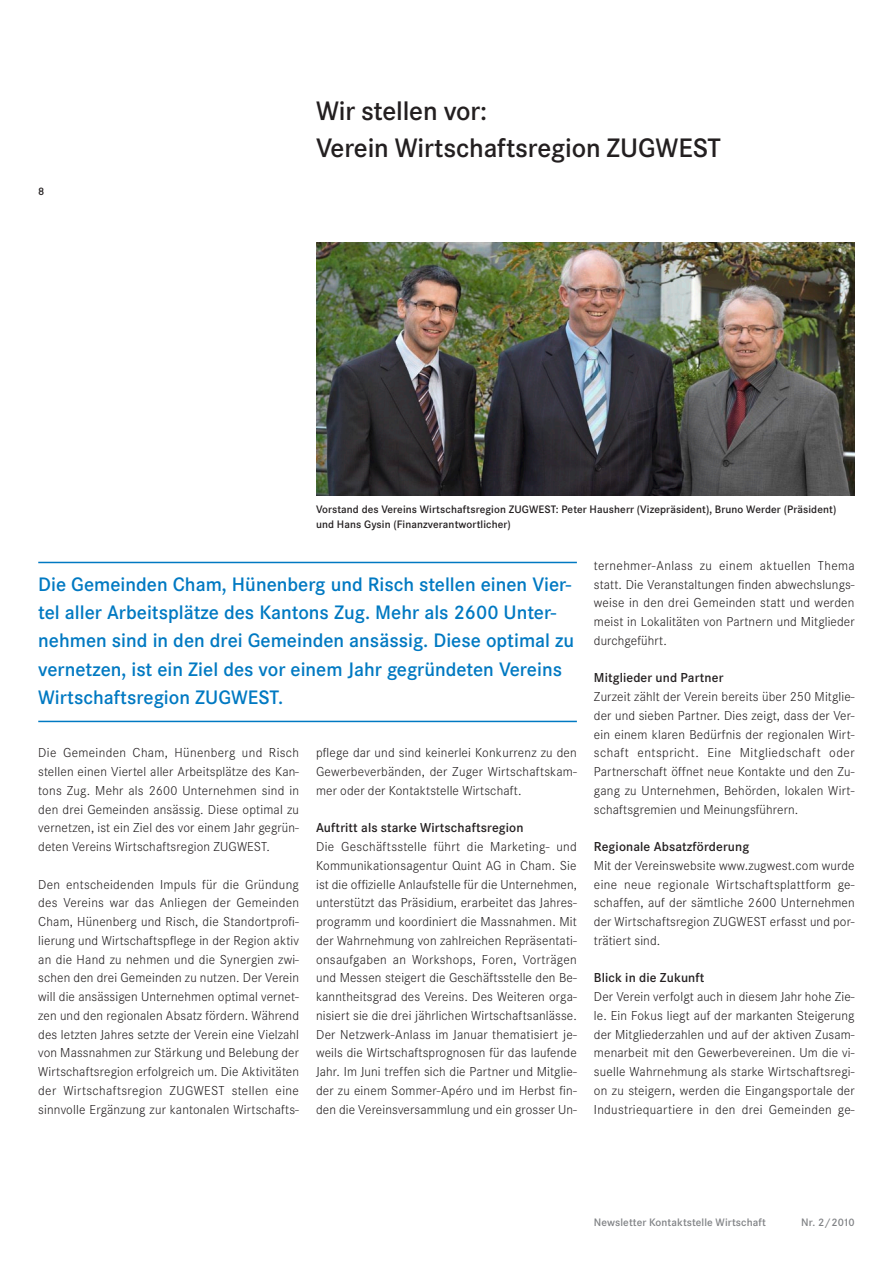
<style>
.page{position:relative;width:893px;height:1263px;background:#fff}
.page>*{position:absolute;margin:0;border:0;box-sizing:border-box;transform-origin:0 0}
.t1{font:600 27.75px/37.5px "Corporate S";letter-spacing:-.005em;color:#231f20}
.t2{font:600 20.25px/28.2px "Corporate S";color:#0079c2}
.t3{font:300 13.5px/18.8px "Corporate S";letter-spacing:.01em;color:#231f20;text-align:justify}
.t4{font:600 13.5px "Corporate S";letter-spacing:.01em;color:#231f20}
.t5{font:600 11.25px/15px "Corporate S";letter-spacing:.01em;color:#231f20}
.t6{font:600 11.25px "Corporate S";letter-spacing:.01em;color:#808285}
</style>
<div class="page">
<hr style="left:38px;top:562px;width:539px;height:1px;background:#0079c2">
<hr style="left:38px;top:721px;width:539px;height:1px;background:#0079c2">
<img style="left:316px;top:243px;width:539px;height:252px">
<p class="t5" style="left:38px;top:184px;width:8px">8</p>
<h1 class="t1" style="left:316px;top:92px;width:406px">Wir stellen vor:<br>Verein Wirtschaftsregion ZUGWEST</h1>
<p class="t5" style="left:316px;top:502px;width:522px">Vorstand des Vereins Wirtschaftsregion ZUGWEST: Peter Hausherr (Vizepräsident), Bruno Werder (Präsident) und Hans Gysin (Finanzverantwortlicher)</p>
<p class="t2" style="left:38px;top:570px;width:537px">Die Gemeinden Cham, Hünenberg und Risch stellen einen Vier&shy;tel aller Arbeitsplätze des Kantons Zug. Mehr als 2600 Unter&shy;nehmen sind in den drei Gemeinden ansässig. Diese optimal zu vernetzen, ist ein Ziel des vor einem Jahr gegründeten Vereins Wirtschaftsregion ZUGWEST.</p>
<p class="t3" style="left:38px;top:744px;width:262px">Die Gemeinden Cham, Hünenberg und Risch stellen einen Viertel aller Arbeitsplätze des Kan&shy;tons Zug. Mehr als 2600 Unternehmen sind in den drei Gemeinden ansässig. Diese optimal zu vernetzen, ist ein Ziel des vor einem Jahr gegrün&shy;deten Vereins Wirtschaftsregion ZUGWEST.</p>
<p class="t3" style="left:38px;top:875px;width:262px">Den entscheidenden Impuls für die Gründung des Vereins war das Anliegen der Gemeinden Cham, Hünenberg und Risch, die Standortprofi&shy;lierung und Wirtschaftspflege in der Region aktiv an die Hand zu nehmen und die Synergien zwi&shy;schen den drei Gemeinden zu nutzen. Der Verein will die ansässigen Unternehmen optimal vernet&shy;zen und den regionalen Absatz fördern. Während des letzten Jahres setzte der Verein eine Vielzahl von Massnahmen zur Stärkung und Belebung der Wirtschaftsregion erfolgreich um. Die Aktivitäten der Wirtschaftsregion ZUGWEST stellen eine sinnvolle Ergänzung zur kantonalen Wirtschafts-</p>
<p class="t3" style="left:316px;top:744px;width:262px">pflege dar und sind keinerlei Konkurrenz zu den Gewerbeverbänden, der Zuger Wirtschaftskam&shy;mer oder der Kontaktstelle Wirtschaft.</p>
<p class="t4" style="left:316px;top:820px;width:209px">Auftritt als starke Wirtschaftsregion</p>
<p class="t3" style="left:316px;top:837px;width:262px">Die Geschäftsstelle führt die Marketing- und Kommunikationsagentur Quint AG in Cham. Sie ist die offizielle Anlaufstelle für die Unternehmen, unterstützt das Präsidium, erarbeitet das Jahres&shy;programm und koordiniert die Massnahmen. Mit der Wahrnehmung von zahlreichen Repräsentati&shy;onsaufgaben an Workshops, Foren, Vorträgen und Messen steigert die Geschäftsstelle den Be&shy;kanntheitsgrad des Vereins. Des Weiteren orga&shy;nisiert sie die drei jährlichen Wirtschaftsanlässe.<br>Der Netzwerk-Anlass im Januar thematisiert je&shy;weils die Wirtschaftsprognosen für das laufende Jahr. Im Juni treffen sich die Partner und Mitglie&shy;der zu einem Sommer-Apéro und im Herbst fin&shy;den die Vereinsversammlung und ein grosser Un-</p>
<p class="t3" style="left:594px;top:556px;width:262px">ternehmer-Anlass zu einem aktuellen Thema statt. Die Veranstaltungen finden abwechslungs&shy;weise in den drei Gemeinden statt und werden meist in Lokalitäten von Partnern und Mitglieder durchgeführt.</p>
<p class="t4" style="left:594px;top:670px;width:131px">Mitglieder und Partner</p>
<p class="t3" style="left:594px;top:687px;width:262px">Zurzeit zählt der Verein bereits über 250 Mitglie&shy;der und sieben Partner. Dies zeigt, dass der Ver&shy;ein einem klaren Bedürfnis der regionalen Wirt&shy;schaft entspricht. Eine Mitgliedschaft oder Partnerschaft öffnet neue Kontakte und den Zu&shy;gang zu Unternehmen, Behörden, lokalen Wirt&shy;schaftsgremien und Meinungsführern.</p>
<p class="t4" style="left:594px;top:839px;width:157px">Regionale Absatzförderung</p>
<p class="t3" style="left:594px;top:856px;width:262px">Mit der Vereinswebsite www.zugwest.com wurde eine neue regionale Wirtschaftsplattform ge&shy;schaffen, auf der sämtliche 2600 Unternehmen der Wirtschaftsregion ZUGWEST erfasst und por&shy;trätiert sind.</p>
<p class="t4" style="left:594px;top:970px;width:112px">Blick in die Zukunft</p>
<p class="t3" style="left:594px;top:987px;width:262px">Der Verein verfolgt auch in diesem Jahr hohe Zie&shy;le. Ein Fokus liegt auf der markanten Steigerung der Mitgliederzahlen und auf der aktiven Zusam&shy;menarbeit mit den Gewerbevereinen. Um die vi&shy;suelle Wahrnehmung als starke Wirtschaftsregi&shy;on zu steigern, werden die Eingangsportale der Industriequartiere in den drei Gemeinden ge-</p>
<p class="t6" style="left:594px;top:1216px;width:174px">Newsletter Kontaktstelle Wirtschaft</p>
<p class="t6" style="left:801px;top:1216px;width:55px">Nr. 2/2010</p>
</div>
